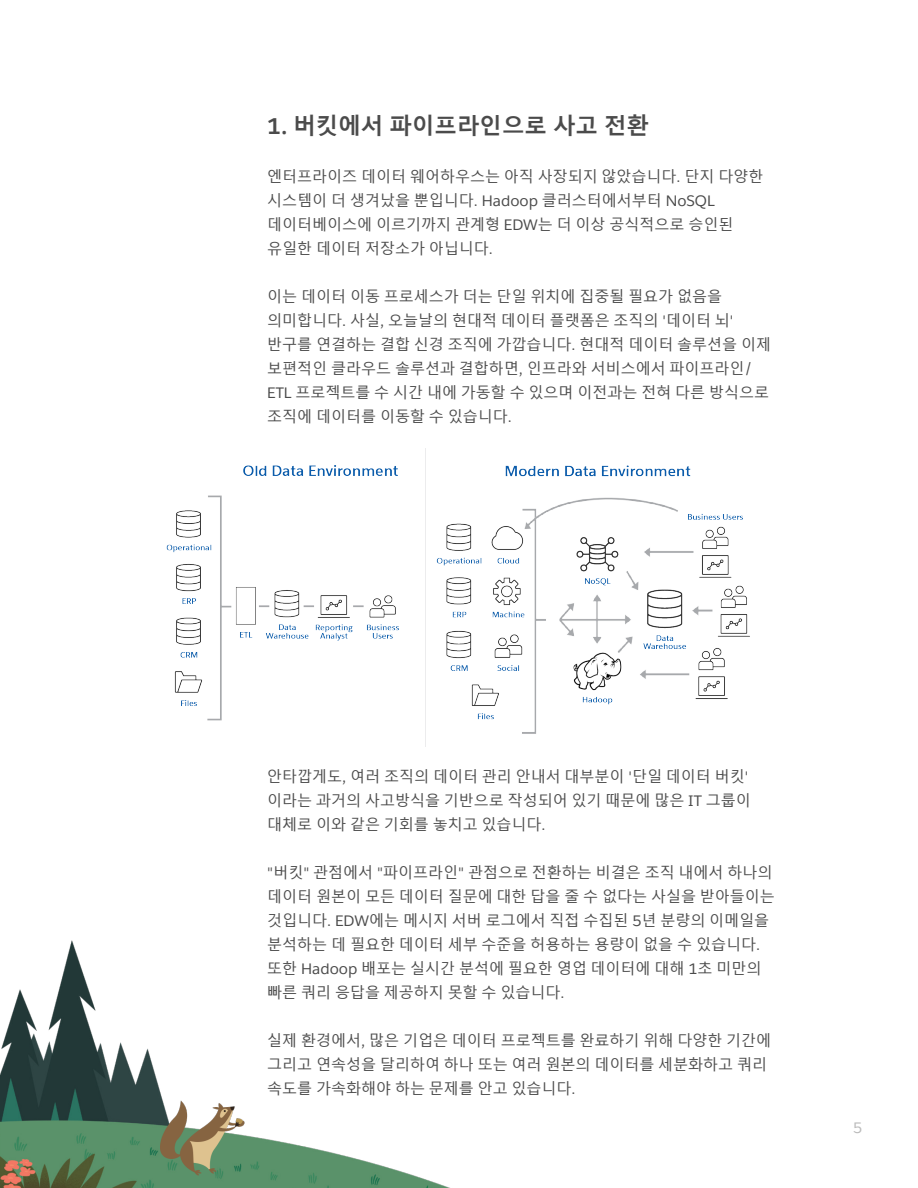
<style>
.page{position:relative;width:918px;height:1188px;background:#fff}
.page>*{position:absolute;margin:0;border:0;box-sizing:border-box;transform-origin:0 0}
.t1{font:700 22.5px "Malgun Gothic";color:#4b4b4b}
.t2{font:15px/24px "Malgun Gothic";color:#4b4b4b}
.Customer_Story_Body{font:15px "Salesforce Sans";color:#bbb}
.s1{font-family:"Salesforce Sans"}
</style>
<div class="page">
<img style="left:0;top:746px;width:450px;height:442px">
<img style="left:166px;top:448px;width:584px;height:298px">
<p class="t1" style="left:267px;top:112px;width:383px"><span class="s1">1.</span> 버킷에서 파이프라인으로 사고 전환</p>
<p class="t2" style="left:267px;top:165px;width:498px">엔터프라이즈 데이터 웨어하우스는 아직 사장되지 않았습니다<span class="s1">.</span> 단지 다양한 시스템이 더 생겨났을 뿐입니다<span class="s1">. Hadoop</span> 클러스터에서부터 <span class="s1">NoSQL </span>데이터베이스에 이르기까지 관계형 <span class="s1">EDW</span>는 더 이상 공식적으로 승인된 유일한 데이터 저장소가 아닙니다<span class="s1">.</span></p>
<p class="t2" style="left:267px;top:285px;width:505px">이는 데이터 이동 프로세스가 더는 단일 위치에 집중될 필요가 없음을 의미합니다<span class="s1">.</span> 사실<span class="s1">,</span> 오늘날의 현대적 데이터 플랫폼은 조직의 <span class="s1">'</span>데이터 뇌<span class="s1">' </span>반구를 연결하는 결합 신경 조직에 가깝습니다<span class="s1">.</span> 현대적 데이터 솔루션을 이제 보편적인 클라우드 솔루션과 결합하면<span class="s1">,</span> 인프라와 서비스에서 파이프라인<span class="s1">/ ETL</span> 프로젝트를 수 시간 내에 가동할 수 있으며 이전과는 전혀 다른 방식으로 조직에 데이터를 이동할 수 있습니다<span class="s1">.</span></p>
<p class="t2" style="left:267px;top:765px;width:485px">안타깝게도<span class="s1">,</span> 여러 조직의 데이터 관리 안내서 대부분이 <span class="s1">'</span>단일 데이터 버킷<span class="s1">' </span>이라는 과거의 사고방식을 기반으로 작성되어 있기 때문에 많은 <span class="s1">IT</span> 그룹이 대체로 이와 같은 기회를 놓치고 있습니다<span class="s1">.</span></p>
<p class="t2" style="left:267px;top:861px;width:509px"><span class="s1">"</span>버킷<span class="s1">"</span> 관점에서 <span class="s1">"</span>파이프라인<span class="s1">"</span> 관점으로 전환하는 비결은 조직 내에서 하나의 데이터 원본이 모든 데이터 질문에 대한 답을 줄 수 없다는 사실을 받아들이는 것입니다<span class="s1">. EDW</span>에는 메시지 서버 로그에서 직접 수집된 <span class="s1">5</span>년 분량의 이메일을 분석하는 데 필요한 데이터 세부 수준을 허용하는 용량이 없을 수 있습니다<span class="s1">. </span>또한 <span class="s1">Hadoop</span> 배포는 실시간 분석에 필요한 영업 데이터에 대해 <span class="s1">1</span>초 미만의 빠른 쿼리 응답을 제공하지 못할 수 있습니다<span class="s1">.</span></p>
<p class="t2" style="left:267px;top:1029px;width:505px">실제 환경에서<span class="s1">,</span> 많은 기업은 데이터 프로젝트를 완료하기 위해 다양한 기간에 그리고 연속성을 달리하여 하나 또는 여러 원본의 데이터를 세분화하고 쿼리 속도를 가속화해야 하는 문제를 안고 있습니다<span class="s1">.</span></p>
<p class="Customer_Story_Body" style="left:853px;top:1118px;width:11px">5</p>
</div>
